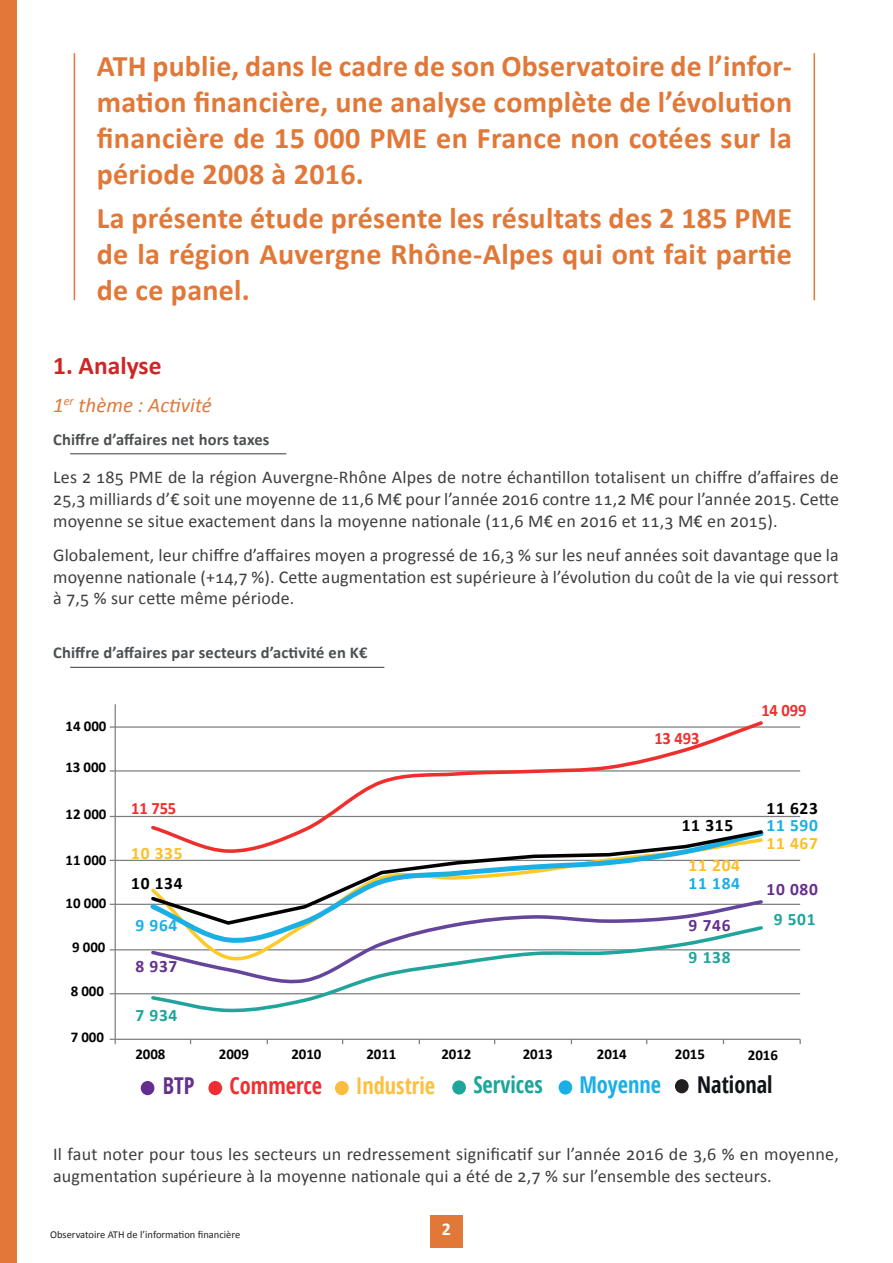
<style>
.page{position:relative;width:893px;height:1263px;background:#fff}
.page>*{position:absolute;margin:0;border:0;box-sizing:border-box;transform-origin:0 0}
.t1{font:700 30px/36px "Calibri";letter-spacing:.01em;color:#e17838;text-align:justify}
.t2{font:700 25.5px "Calibri";color:#ce2627}
.t3{font:700 condensed 23.25px "Open Sans";color:#febf3e;scale:.96 1}
.t4{font:700 condensed 23.25px "Open Sans";color:#ee3032;scale:.96 1}
.t5{font:700 condensed 23.25px "Open Sans";color:#1da59b;scale:.96 1}
.t6{font:700 condensed 23.25px "Open Sans";color:#111416;scale:.96 1}
.t7{font:700 condensed 23.25px "Open Sans";color:#1aafe5;scale:.96 1}
.t8{font:700 condensed 23.25px "Open Sans";color:#652f8e;scale:.96 1}
.t9{font:italic 21px "Calibri";color:#e17838}
.t10{font:18px/21.6px "Calibri";letter-spacing:.01em;color:#3e3e3f;text-align:justify}
.t11{font:700 18px "Calibri";color:#fff}
.t12{font:700 17.4px "Calibri";letter-spacing:-.005em;color:#ee2f2d;scale:.95 1}
.t13{font:700 17.4px "Calibri";letter-spacing:.04em;color:#fdbe28}
.t14{font:700 17.4px "Calibri";letter-spacing:.04em;color:#000001}
.t15{font:700 17.4px "Calibri";letter-spacing:.04em;color:#1aafe5}
.t16{font:700 17.4px "Calibri";letter-spacing:.04em;color:#652f8e}
.t17{font:700 17.4px "Calibri";letter-spacing:.04em;color:#1da59b}
.t18{font:700 16.5px "Calibri";letter-spacing:.01em;color:#4c4f51}
.t19{font:700 15px "Calibri";letter-spacing:-.005em;color:#000001}
.t20{font:10.5px "Calibri";color:#231f20}
</style>
<div class="page">
<div style="left:430px;top:1215px;width:33px;height:32px;background:#e17838"></div>
<div style="left:0;top:0;width:17px;height:1263px;background:#e17838"></div>
<hr style="left:74px;top:53px;width:1px;height:247px;background:#e17838">
<hr style="left:814px;top:53px;width:1px;height:247px;background:#e17838">
<hr style="left:70px;top:453px;width:216px;height:1px;background:#4c4f51">
<hr style="left:70px;top:667px;width:314px;height:1px;background:#4c4f51">
<div style="left:141px;top:1081px;width:13px;height:14px;background:#652e8e;border-radius:50%"></div>
<div style="left:208px;top:1081px;width:14px;height:14px;background:#ee2e32;border-radius:50%"></div>
<div style="left:335px;top:1081px;width:14px;height:14px;background:#fbbd3d;border-radius:50%"></div>
<div style="left:452px;top:1080px;width:14px;height:14px;background:#1fa59b;border-radius:50%"></div>
<div style="left:559px;top:1080px;width:13px;height:14px;background:#1aafe5;border-radius:50%"></div>
<hr style="left:115px;top:993px;width:685px;height:1px;background:#7b7e7f">
<hr style="left:115px;top:949px;width:685px;height:1px;background:#7b7e7f">
<hr style="left:115px;top:904px;width:685px;height:1px;background:#7b7e7f">
<hr style="left:115px;top:860px;width:685px;height:1px;background:#7b7e7f">
<hr style="left:115px;top:816px;width:685px;height:1px;background:#7b7e7f">
<hr style="left:115px;top:770px;width:685px;height:1px;background:#7b7e7f">
<hr style="left:115px;top:726px;width:685px;height:2px;background:#7b7e7f">
<hr style="left:115px;top:704px;width:1px;height:335px;background:#7b7e7f">
<hr style="left:115px;top:1039px;width:685px;height:1px;background:#7b7e7f">
<svg style="left:110px;top:1039px;width:6px;height:5px"></svg>
<svg style="left:148px;top:721px;width:618px;height:106px"></svg>
<svg style="left:149px;top:948px;width:616px;height:65px"></svg>
<svg style="left:146px;top:827px;width:621px;height:121px"></svg>
<svg style="left:148px;top:828px;width:617px;height:99px"></svg>
<div style="left:675px;top:1079px;width:14px;height:14px;background:#231f20;border-radius:50%"></div>
<h1 class="t1" style="left:97px;top:48px;width:697px">ATH publie, dans le cadre de son Observatoire de l’infor&shy;mation financière, une analyse complète de l’évolution financière de 15 000 PME en France non cotées sur la période 2008 à 2016.</h1>
<h1 class="t1" style="left:97px;top:200px;width:697px">La présente étude présente les résultats des 2 185 PME de la région Auvergne Rhône-Alpes qui ont fait partie de ce panel.</h1>
<h2 class="t2" style="left:53px;top:349px;width:110px">1. Analyse</h2>
<p class="t9" style="left:53px;top:391px;width:160px">1<sup>er</sup> thème : Activité</p>
<p class="t18" style="left:53px;top:429px;width:218px">Chiffre d’affaires net hors taxes</p>
<p class="t10" style="left:53px;top:467px;width:787px">Les 2 185 PME de la région Auvergne-Rhône Alpes de notre échantillon totalisent un chiffre d’affaires de 25,3 milliards d’€ soit une moyenne de 11,6 M€ pour l’année 2016 contre 11,2 M€ pour l’année 2015. Cette moyenne se situe exactement dans la moyenne nationale (11,6 M€ en 2016 et 11,3 M€ en 2015).</p>
<p class="t10" style="left:53px;top:544px;width:787px">Globalement, leur chiffre d’affaires moyen a progressé de 16,3 % sur les neuf années soit davantage que la moyenne nationale (+14,7 %). Cette augmentation est supérieure à l’évolution du coût de la vie qui ressort à 7,5 % sur cette même période.</p>
<p class="t18" style="left:53px;top:642px;width:316px">Chiffre d’affaires par secteurs d’activité en K€</p>
<p class="t19" style="left:66px;top:716px;width:42px">14 000</p>
<p class="t19" style="left:65px;top:758px;width:42px">13 000</p>
<p class="t19" style="left:66px;top:804px;width:42px">12 000</p>
<p class="t19" style="left:66px;top:850px;width:42px">11 000</p>
<p class="t19" style="left:66px;top:893px;width:42px">10 000</p>
<p class="t19" style="left:72px;top:938px;width:35px">9 000</p>
<p class="t19" style="left:71px;top:982px;width:35px">8 000</p>
<p class="t19" style="left:71px;top:1028px;width:35px">7 000</p>
<p class="t12" style="left:131px;top:797px;width:49px">11 755</p>
<p class="t13" style="left:131px;top:842px;width:53px">10 335</p>
<p class="t14" style="left:131px;top:872px;width:53px">10 134</p>
<p class="t15" style="left:135px;top:914px;width:43px">9 964</p>
<p class="t16" style="left:135px;top:955px;width:43px">8 937</p>
<p class="t17" style="left:135px;top:1004px;width:43px">7 934</p>
<p class="t12" style="left:654px;top:727px;width:49px">13 493</p>
<p class="t12" style="left:761px;top:699px;width:49px">14 099</p>
<p class="t14" style="left:682px;top:814px;width:53px">11 315</p>
<p class="t13" style="left:689px;top:854px;width:53px">11 204</p>
<p class="t15" style="left:689px;top:872px;width:53px">11 184</p>
<p class="t16" style="left:689px;top:914px;width:43px">9 746</p>
<p class="t17" style="left:689px;top:946px;width:43px">9 138</p>
<p class="t14" style="left:766px;top:797px;width:53px">11 623</p>
<p class="t15" style="left:766px;top:814px;width:53px">11 590</p>
<p class="t13" style="left:766px;top:832px;width:53px">11 467</p>
<p class="t16" style="left:766px;top:878px;width:53px">10 080</p>
<p class="t17" style="left:774px;top:908px;width:43px">9 501</p>
<p class="t19" style="left:135px;top:1045px;width:32px">2008</p>
<p class="t19" style="left:219px;top:1045px;width:32px">2009</p>
<p class="t19" style="left:291px;top:1045px;width:32px">2010</p>
<p class="t19" style="left:366px;top:1045px;width:32px">2011</p>
<p class="t19" style="left:441px;top:1045px;width:32px">2012</p>
<p class="t19" style="left:523px;top:1045px;width:32px">2013</p>
<p class="t19" style="left:597px;top:1045px;width:32px">2014</p>
<p class="t19" style="left:675px;top:1045px;width:32px">2015</p>
<p class="t19" style="left:748px;top:1046px;width:32px">2016</p>
<p class="t8" style="left:163px;top:1069px;width:35px">BTP</p>
<p class="t4" style="left:230px;top:1069px;width:98px">Commerce</p>
<p class="t3" style="left:356px;top:1069px;width:84px">Industrie</p>
<p class="t5" style="left:473px;top:1068px;width:74px">Services</p>
<p class="t7" style="left:579px;top:1068px;width:87px">Moyenne</p>
<p class="t6" style="left:697px;top:1068px;width:80px">National</p>
<p class="t10" style="left:53px;top:1143px;width:787px">Il faut noter pour tous les secteurs un redressement significatif sur l’année 2016 de 3,6 % en moyenne, augmentation supérieure à la moyenne nationale qui a été de 2,7 % sur l’ensemble des secteurs.</p>
<p class="t20" style="left:50px;top:1228px;width:192px">Observatoire ATH de l’information financière</p>
<p class="t11" style="left:442px;top:1217px;width:11px">2</p>
</div>
